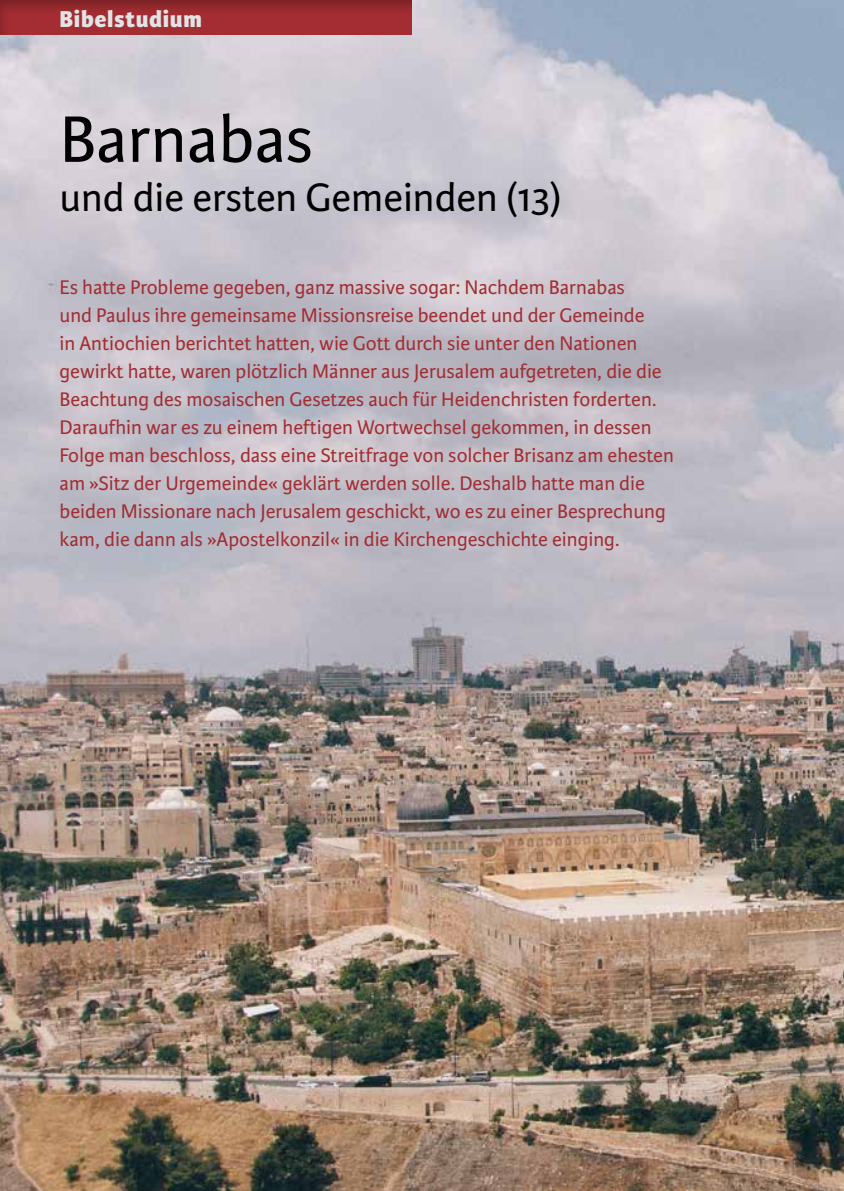
<style>
.page{position:relative;width:844px;height:1191px;background:#fff}
.page>*{position:absolute;margin:0;border:0;box-sizing:border-box;transform-origin:0 0}
.t1{font:70px "Karmina Sans Basic";color:#000}
.t2{font:42px "Karmina Sans Basic";color:#000}
.t3{font:800 24.5px "Karmina Sans Basic";letter-spacing:.025em;color:#e2e3e4}
.t4{font:21px/28px "Karmina Sans Basic";color:#a32d32}
</style>
<div class="page">
<img style="left:0;top:0;width:843px;height:1191px">
<div style="left:0;top:0;width:413px;height:35px;background:#000;opacity:.3"></div>
<p class="t3" style="left:60px;top:4px;width:144px">Bibelstudium</p>
<h1 class="t1" style="left:60px;top:100px;width:255px">Barnabas</h1>
<h2 class="t2" style="left:60px;top:174px;width:503px">und die ersten Gemeinden (13)</h2>
<p class="t4" style="left:60px;top:273px;width:615px">Es hatte Probleme gegeben, ganz massive sogar: Nachdem Barnabas<br>und Paulus ihre gemeinsame Missionsreise beendet und der Gemeinde<br>in Antiochien berichtet hatten, wie Gott durch sie unter den Nationen gewirkt hatte, waren plötzlich Männer aus Jerusalem aufgetreten, die die Beachtung des mosaischen Gesetzes auch für Heidenchristen forderten.<br>Daraufhin war es zu einem heftigen Wortwechsel gekommen, in dessen Folge man beschloss, dass eine Streitfrage von solcher Brisanz am ehesten am »Sitz der Urgemeinde« geklärt werden solle. Deshalb hatte man die beiden Missionare nach Jerusalem geschickt, wo es zu einer Besprechung kam, die dann als »Apostelkonzil« in die Kirchengeschichte einging.</p>
</div>
